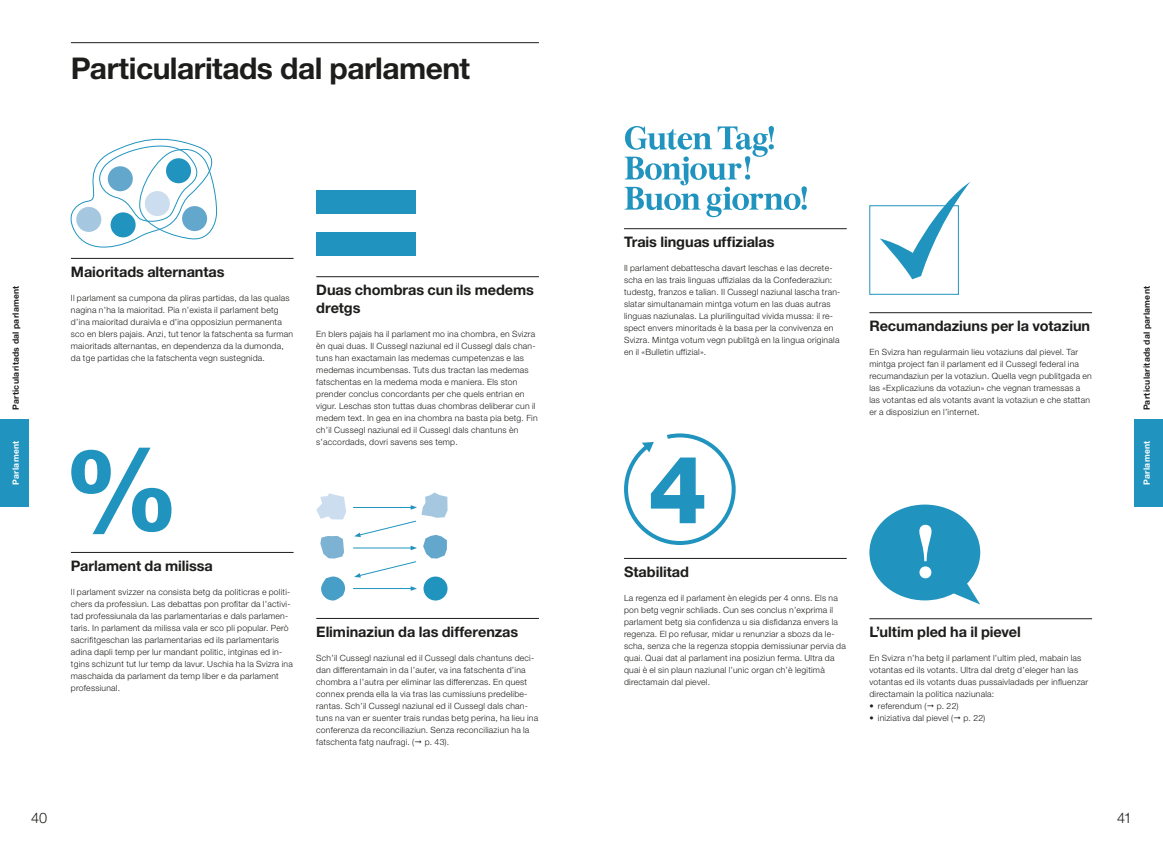
<style>
.page{position:relative;width:1163px;height:842px;background:#fff}
.page>*{position:absolute;margin:0;border:0;box-sizing:border-box;transform-origin:0 0}
.t1{font:700 30px "Helvetica Neue LT Std";letter-spacing:-.02em;color:#1d1d1b}
.t2{font:700 14.5px/18px "Helvetica Neue LT Std";letter-spacing:-.005em;color:#1d1d1b}
.t3{font:300 14.5px "Helvetica Neue LT Std";color:#1d1d1b}
.t4{font:300 8.6px/12px "Helvetica Neue LT Std";letter-spacing:.025em;color:#1d1d1b}
.t5{font:700 8.6px "Helvetica Neue LT Std";letter-spacing:.025em;color:#1d1d1b}
.t6{font:700 8.6px "Helvetica Neue LT Std";letter-spacing:.025em;color:#fff}
</style>
<div class="page">
<div style="left:0;top:419px;width:28px;height:88px;background:#2094bf"></div>
<div style="left:1134px;top:419px;width:28px;height:88px;background:#2094bf"></div>
<div style="left:316px;top:191px;width:100px;height:23px;background:#2094bf"></div>
<div style="left:316px;top:233px;width:100px;height:23px;background:#2094bf"></div>
<svg style="left:624px;top:126px;width:182px;height:91px"></svg>
<svg style="left:869px;top:505px;width:111px;height:99px"></svg>
<svg style="left:70px;top:138px;width:158px;height:120px"></svg>
<div style="left:423px;top:576px;width:24px;height:24px;background:#2094bf;border-radius:50%"></div>
<svg style="left:321px;top:576px;width:24px;height:24px"></svg>
<svg style="left:316px;top:493px;width:30px;height:26px"></svg>
<hr style="left:353px;top:507px;width:59px;height:1px;background:#2094bf">
<hr style="left:353px;top:548px;width:59px;height:1px;background:#2094bf">
<hr style="left:353px;top:588px;width:59px;height:1px;background:#2094bf">
<svg style="left:410px;top:586px;width:7px;height:5px"></svg>
<svg style="left:320px;top:536px;width:24px;height:23px"></svg>
<svg style="left:354px;top:493px;width:93px;height:85px"></svg>
<div style="left:624px;top:433px;width:111px;height:112px;border:4px solid #2094bf;border-radius:50%"></div>
<svg style="left:641px;top:433px;width:63px;height:90px"></svg>
<svg style="left:71px;top:448px;width:100px;height:86px"></svg>
<div style="left:869px;top:205px;width:89px;height:90px;border:1px solid #2094bf"></div>
<svg style="left:879px;top:182px;width:90px;height:97px"></svg>
<hr style="left:71px;top:42px;width:468px;height:1px;background:#1d1d1b">
<hr style="left:71px;top:258px;width:222px;height:1px;background:#1d1d1b">
<hr style="left:316px;top:276px;width:223px;height:1px;background:#1d1d1b">
<hr style="left:71px;top:552px;width:222px;height:1px;background:#1d1d1b">
<hr style="left:316px;top:618px;width:223px;height:1px;background:#1d1d1b">
<hr style="left:624px;top:228px;width:222px;height:1px;background:#1d1d1b">
<hr style="left:869px;top:312px;width:222px;height:1px;background:#1d1d1b">
<hr style="left:624px;top:558px;width:222px;height:1px;background:#1d1d1b">
<hr style="left:869px;top:618px;width:222px;height:1px;background:#1d1d1b">
<h1 class="t1" style="left:71px;top:49px;width:401px">Particularitads dal parlament</h1>
<h2 class="t2" style="left:624px;top:232px;width:152px">Trais linguas uffizialas</h2>
<p class="t4" style="left:624px;top:261px;width:218px">Il parlament debattescha davart leschas e las decrete&shy;scha en las trais linguas uffizialas da la Confederaziun: tudestg, franzos e talian. Il Cussegl naziunal lascha tran&shy;slatar simultanamain mintga votum en las duas autras linguas naziunalas. La plurilinguitad vivida mussa: il re&shy;spect envers minoritads è la basa per la convivenza en Svizra. Mintga votum vegn publitgà en la lingua originala en il «Bulletin uffizial».</p>
<h2 class="t2" style="left:71px;top:262px;width:155px">Maioritads alternantas</h2>
<p class="t4" style="left:71px;top:291px;width:223px">Il parlament sa cumpona da pliras partidas, da las qualas nagina n’ha la maioritad. Pia n’exista il parlament betg d’ina maioritad duraivla e d’ina opposiziun permanenta sco en blers pajais. Anzi, tut tenor la fatschenta sa furman maioritads alternantas, en dependenza da la dumonda, da tge partidas che la fatschenta vegn sustegnida.</p>
<h2 class="t2" style="left:316px;top:280px;width:219px">Duas chombras cun ils medems dretgs</h2>
<p class="t4" style="left:316px;top:327px;width:223px">En blers pajais ha il parlament mo ina chombra, en Svizra èn quai duas. Il Cussegl naziunal ed il Cussegl dals chan&shy;tuns han exactamain las medemas cumpetenzas e las medemas incumbensas. Tuts dus tractan las medemas fatschentas en la medema moda e maniera. Els ston prender conclus concordants per che quels entrian en vigur. Leschas ston tuttas duas chombras deliberar cun il medem text. In gea en ina chombra na basta pia betg. Fin ch’il Cussegl naziunal ed il Cussegl dals chantuns èn s’accordads, dovri savens ses temp.</p>
<p class="t5" style="left:10px;top:410px;width:126px;rotate:-90deg">Particularitads dal parlament</p>
<p class="t5" style="left:1141px;top:410px;width:126px;rotate:-90deg">Particularitads dal parlament</p>
<h2 class="t2" style="left:869px;top:316px;width:222px">Recumandaziuns per la votaziun</h2>
<p class="t4" style="left:869px;top:345px;width:224px">En Svizra han regularmain lieu votaziuns dal pievel. Tar mintga project fan il parlament ed il Cussegl federal ina recumandaziun per la votaziun. Quella vegn publitgada en las «Explicaziuns da votaziun» che vegnan tramessas a las votantas ed als votants avant la votaziun e che stattan er a disposiziun en l’internet.</p>
<p class="t6" style="left:10px;top:485px;width:45px;rotate:-90deg">Parlament</p>
<p class="t6" style="left:1141px;top:485px;width:45px;rotate:-90deg">Parlament</p>
<h2 class="t2" style="left:71px;top:556px;width:143px">Parlament da milissa</h2>
<p class="t4" style="left:71px;top:585px;width:223px">Il parlament svizzer na consista betg da politicras e politi&shy;chers da professiun. Las debattas pon profitar da l’activi&shy;tad professiunala da las parlamentarias e dals parlamen&shy;taris. In parlament da milissa vala er sco pli popular. Però sacrifitgeschan las parlamentarias ed ils parlamentaris adina dapli temp per lur mandant politic, intginas ed in&shy;tgins schizunt tut lur temp da lavur. Uschia ha la Svizra ina maschaida da parlament da temp liber e da parlament professiunal.</p>
<h2 class="t2" style="left:316px;top:622px;width:203px">Eliminaziun da las differenzas</h2>
<p class="t4" style="left:316px;top:651px;width:223px">Sch’il Cussegl naziunal ed il Cussegl dals chantuns deci&shy;dan differentamain in da l’auter, va ina fatschenta d’ina chombra a l’autra per eliminar las differenzas. En quest connex prenda ella la via tras las cumissiuns predelibe&shy;rantas. Sch’il Cussegl naziunal ed il Cussegl dals chan&shy;tuns na van er suenter trais rundas betg perina, ha lieu ina conferenza da reconciliaziun. Senza reconciliaziun ha la fatschenta fatg naufragi. ( p. 43).</p>
<h2 class="t2" style="left:624px;top:562px;width:66px">Stabilitad</h2>
<p class="t4" style="left:624px;top:591px;width:223px">La regenza ed il parlament èn elegids per 4 onns. Els na pon betg vegnir schliads. Cun ses conclus n’exprima il parlament betg sia confidenza u sia disfidanza envers la regenza. El po refusar, midar u renunziar a sbozs da le&shy;scha, senza che la regenza stoppia demissiunar pervia da quai. Quai dat al parlament ina posiziun ferma. Ultra da quai è el sin plaun naziunal l’unic organ ch’è legitimà directamain dal pievel.</p>
<h2 class="t2" style="left:869px;top:622px;width:153px">L’ultim pled ha il pievel</h2>
<p class="t4" style="left:869px;top:651px;width:220px">En Svizra n’ha betg il parlament l’ultim pled, mabain las votantas ed ils votants. Ultra dal dretg d’eleger han las votantas ed ils votants duas pussaivladads per influenzar directamain la politica naziunala:</p>
<p class="t4" style="left:869px;top:699px;width:91px">• referendum ( p. 22)</p>
<p class="t4" style="left:869px;top:711px;width:117px">• iniziativa dal pievel ( p. 22)</p>
<h2 class="t3" style="left:31px;top:808px;width:17px">40</h2>
<h2 class="t3" style="left:1116px;top:808px;width:16px">41</h2>
</div>
